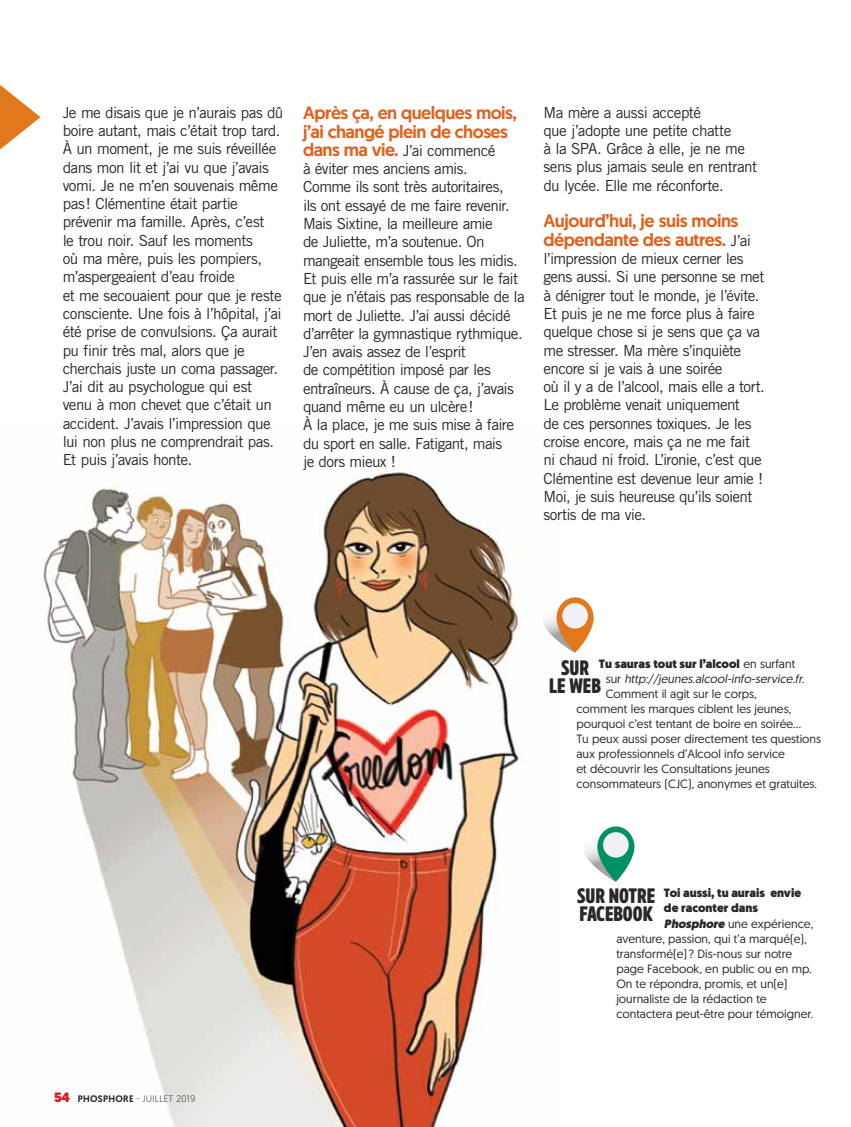
<style>
.page{position:relative;width:851px;height:1127px;background:#fff}
.page>*{position:absolute;margin:0;border:0;box-sizing:border-box;transform-origin:0 0}
.t1{font:21px/18px "Timeout Sans";color:#282828;text-align:center}
.t2{font:500 18px/18.3px "Geomanist";letter-spacing:-.025em;color:#df6320}
.t3{font:15.3px/18.3px "Trade Gothic";letter-spacing:-.04em;color:#282828}
.t4{font:12px "Geomanist";color:#282828}
.t5{font:900 12px "Geomanist";color:#282828}
.t6{font:italic 12px "Geomanist";color:#282828}
.t7{font:300 9.45px "Geomanist";letter-spacing:.03em;color:#282828}
.s1{font-family:"Geomanist";font-weight:500;font-size:18px;color:#df6320}
.s2{font-family:"Trade Gothic";font-weight:400;font-size:15.3px;color:#282828}
.s3{font-weight:900;font-size:13.5px;color:#d61d24}
.s4{font-weight:500}
.s5{font-weight:400}
.s6{font-style:normal}
.s7{font-weight:900;font-style:italic}
</style>
<div class="page">
<svg style="left:0;top:85px;width:40px;height:64px"></svg>
<img style="left:43px;top:471px;width:478px;height:656px">
<svg style="left:543px;top:597px;width:50px;height:56px"></svg>
<div style="left:562px;top:603px;width:26px;height:25px;background:#eff1f5;border-radius:50%"></div>
<svg style="left:584px;top:826px;width:50px;height:56px"></svg>
<div style="left:603px;top:832px;width:25px;height:25px;background:#eff1f5;border-radius:50%"></div>
<p class="t3" style="left:63px;top:103px;width:222px">Je me disais que je n’aurais pas dû boire autant, mais c’était trop tard.<br>À un moment, je me suis réveillée dans mon lit et j’ai vu que j’avais vomi. Je ne m’en souvenais même pas! Clémentine était partie prévenir ma famille. Après, c’est<br>le trou noir. Sauf les moments<br>où ma mère, puis les pompiers, m’aspergeaient d’eau froide<br>et me secouaient pour que je reste consciente. Une fois à l’hôpital, j’ai été prise de convulsions. Ça aurait pu finir très mal, alors que je cherchais juste un coma passager.<br>J’ai dit au psychologue qui est venu à mon chevet que c’était un accident. J’avais l’impression que lui non plus ne comprendrait pas.<br>Et puis j’avais honte.</p>
<p class="t2" style="left:303px;top:104px;width:215px">Après ça, en quelques mois, j’ai changé plein de choses</p>
<p class="t3" style="left:303px;top:141px;width:223px"><span class="s1">dans ma vie.</span> J’ai commencé<br>à éviter mes anciens amis.<br>Comme ils sont très autoritaires,<br>ils ont essayé de me faire revenir.<br>Mais Sixtine, la meilleure amie<br>de Juliette, m’a soutenue. On mangeait ensemble tous les midis.<br>Et puis elle m’a rassurée sur le fait que je n’étais pas responsable de la mort de Juliette. J’ai aussi décidé d’arrêter la gymnastique rythmique.<br>J’en avais assez de l’esprit<br>de compétition imposé par les entraîneurs. À cause de ça, j’avais quand même eu un ulcère!<br>À la place, je me suis mise à faire du sport en salle. Fatigant, mais<br>je dors mieux !</p>
<p class="t3" style="left:543px;top:103px;width:215px">Ma mère a aussi accepté<br>que j’adopte une petite chatte<br>à la SPA. Grâce à elle, je ne me sens plus jamais seule en rentrant du lycée. Elle me réconforte.</p>
<p class="t2" style="left:543px;top:212px;width:209px">Aujourd’hui, je suis moins dépendante des autres. <span class="s2">J’ai</span></p>
<p class="t3" style="left:543px;top:249px;width:223px">l’impression de mieux cerner les gens aussi. Si une personne se met à dénigrer tout le monde, je l’évite.<br>Et puis je ne me force plus à faire quelque chose si je sens que ça va me stresser. Ma mère s’inquiète encore si je vais à une soirée<br>où il y a de l’alcool, mais elle a tort.<br>Le problème venait uniquement<br>de ces personnes toxiques. Je les croise encore, mais ça ne me fait ni chaud ni froid. L’ironie, c’est que<br>Clémentine est devenue leur amie !<br>Moi, je suis heureuse qu’ils soient sortis de ma vie.</p>
<p class="t7" style="left:54px;top:1092px;width:142px"><span class="s3">54</span> <span class="s4">Phosphore</span> - juillet 2019</p>
<p class="t5" style="left:599px;top:656px;width:198px">Tu sauras tout sur l’alcool <span class="s5">en surfant</span></p>
<p class="t6" style="left:605px;top:671px;width:203px"><span class="s6">s u r</span> http://jeunes.alcool-info-service.fr.</p>
<p class="t4" style="left:605px;top:686px;width:153px">Comment il agit sur le corps,</p>
<p class="t4" style="left:576px;top:701px;width:216px">comment les marques ciblent les jeunes,</p>
<p class="t4" style="left:576px;top:716px;width:226px">pourquoi c’est tentant de boire en soirée…</p>
<p class="t4" style="left:576px;top:731px;width:246px">Tu peux aussi poser directement tes questions</p>
<p class="t4" style="left:576px;top:746px;width:210px">aux professionnels d’Alcool info service</p>
<p class="t4" style="left:576px;top:761px;width:195px">et découvrir les Consultations jeunes</p>
<p class="t4" style="left:576px;top:776px;width:242px">consommateurs (CJC), anonymes et gratuites.</p>
<h1 class="t1" style="left:549px;top:656px;width:53px">SUR<br>LE WEB</h1>
<h1 class="t1" style="left:577px;top:884px;width:80px;text-align:left">SUR NOTRE<br>FACEBOOK</h1>
<p class="t5" style="left:664px;top:885px;width:139px">Toi aussi, tu aurais envie</p>
<p class="t5" style="left:664px;top:900px;width:95px">de raconter dans</p>
<p class="t4" style="left:664px;top:915px;width:151px"><span class="s7">Phosphore</span> une expérience,</p>
<p class="t4" style="left:616px;top:930px;width:192px">aventure, passion, qui t’a marqué(e),</p>
<p class="t4" style="left:616px;top:945px;width:177px">transformé(e) ? Dis-nous sur notre</p>
<p class="t4" style="left:616px;top:960px;width:197px">page Facebook, en public ou en mp.</p>
<p class="t4" style="left:616px;top:975px;width:173px">On te répondra, promis, et un(e)</p>
<p class="t4" style="left:616px;top:990px;width:152px">journaliste de la rédaction te</p>
<p class="t4" style="left:616px;top:1005px;width:199px">contactera peut-être pour témoigner.</p>
</div>
